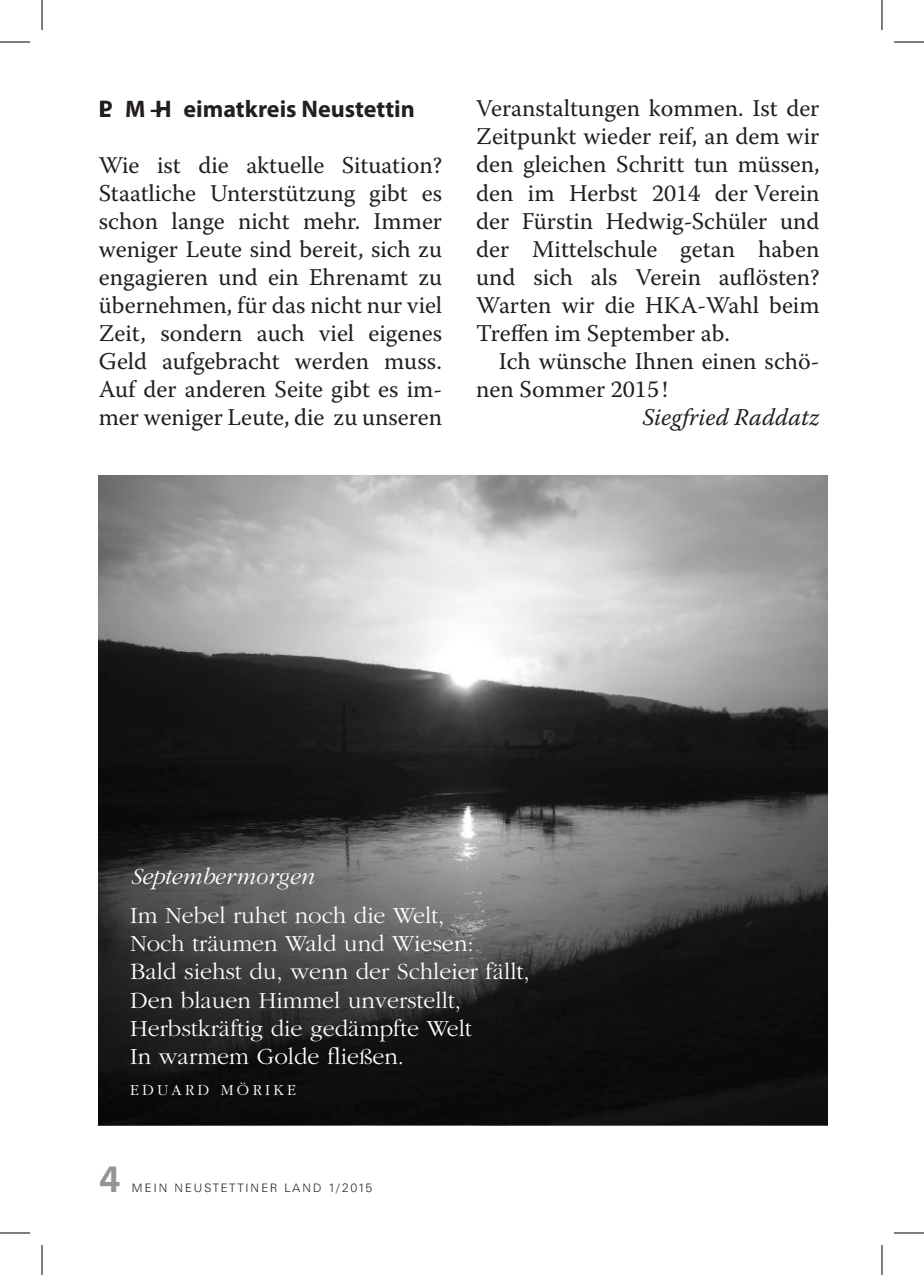
<style>
.page{position:relative;width:924px;height:1275px;background:#fff}
.page>*{position:absolute;margin:0;border:0;box-sizing:border-box;transform-origin:0 0}
.t1{font:700 36px "Univers BQ";color:#939598}
.t2{font:24px/28px "Warnock Pro";color:#231f20;text-align:justify}
.t3{font:300 24px/28px "Garamond";color:#fff}
.t4{font:700 24px "Myriad Pro";color:#231f20}
.t5{font:italic 24px "Warnock Pro";letter-spacing:.01em;color:#231f20}
.t6{font:italic 300 24px "Garamond";color:#fff}
.t7{font:300 16px "Garamond";letter-spacing:.2em;color:#fff}
.t8{font:300 12px "Univers BQ";letter-spacing:.17em;color:#231f20}
</style>
<div class="page">
<img style="left:99px;top:476px;width:728px;height:649px">
<hr style="left:0;top:42px;width:30px;height:1px;background:#000">
<hr style="left:893px;top:42px;width:30px;height:1px;background:#000">
<hr style="left:0;top:1232px;width:30px;height:1px;background:#000">
<hr style="left:893px;top:1232px;width:30px;height:1px;background:#000">
<hr style="left:42px;top:0;width:1px;height:30px;background:#000">
<hr style="left:42px;top:1245px;width:1px;height:30px;background:#000">
<hr style="left:881px;top:0;width:1px;height:30px;background:#000">
<hr style="left:881px;top:1245px;width:1px;height:30px;background:#000">
<p class="t4" style="left:99px;top:93px;width:317px">PL M –H eimatkreis Neustettin</p>
<p class="t2" style="left:99px;top:150px;width:345px">Wie ist die aktuelle Situation?<br>Staatliche Unterstützung gibt es schon lange nicht mehr. Immer weniger Leute sind bereit, sich zu engagieren und ein Ehrenamt zu übernehmen, für das nicht nur viel Zeit, sondern auch viel eigenes Geld aufgebracht werden muss.<br>Auf der anderen Seite gibt es im&shy;mer weniger Leute, die zu unseren</p>
<p class="t2" style="left:476px;top:94px;width:345px">Veranstaltungen kommen. Ist der Zeitpunkt wieder reif, an dem wir den gleichen Schritt tun müssen, den im Herbst 2014 der Verein der Fürstin Hedwig-Schüler und der Mittelschule getan haben und sich als Verein auflösten?<br>Warten wir die HKA-Wahl beim Treffen im September ab.</p>
<p class="t2" style="left:476px;top:346px;width:344px;text-indent:23px">Ich wünsche Ihnen einen schö&shy;nen Sommer 2015 !</p>
<p class="t5" style="left:642px;top:402px;width:178px">Siegfried Raddatz</p>
<p class="t6" style="left:130px;top:864px;width:185px">Septembermorgen</p>
<p class="t3" style="left:130px;top:902px;width:401px">Im Nebel ruhet noch die Welt,<br>Noch träumen Wald und Wiesen:<br>Bald siehst du, wenn der Schleier fällt,<br>Den blauen Himmel unverstellt,<br>Herbstkräftig die gedämpfte Welt<br>In warmem Golde fließen.</p>
<p class="t7" style="left:130px;top:1081px;width:168px">EDUARD MÖRIKE</p>
<h1 class="t1" style="left:99px;top:1158px;width:22px">4</h1>
<p class="t8" style="left:132px;top:1180px;width:242px">MEIN NEUSTETTINER LAND 1/2015</p>
</div>
